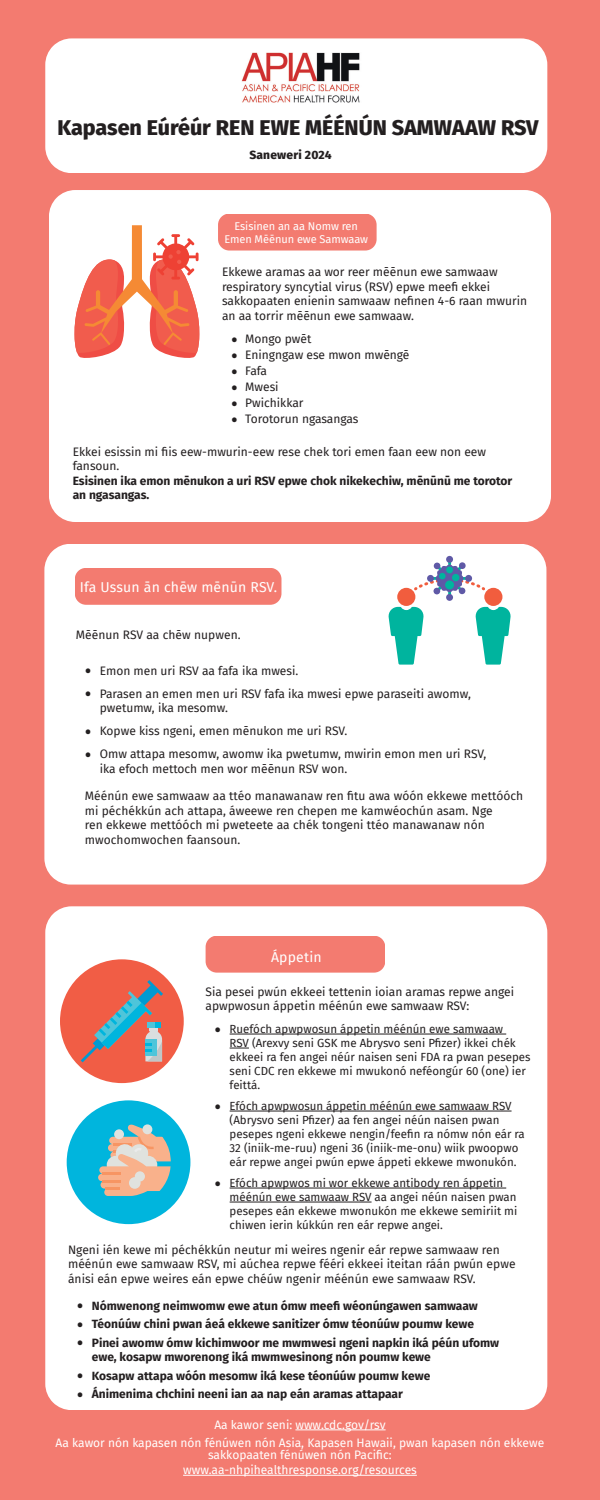
<style>
.page{position:relative;width:600px;height:1500px;background:#f37b70}
.page>*{position:absolute;margin:0;border:0;box-sizing:border-box;transform-origin:0 0}
.t1{font:800 21.5px "Fira Sans";color:#231f20}
.t2{font:14px "Fira Sans";letter-spacing:.015em;color:#fff}
.t3{font:12px/14.5px "Fira Sans";color:#231f20}
.t4{font:700 12px/14.5px "Fira Sans";color:#231f20}
.t5{font:12px/12px "Fira Sans";color:#fff;text-align:center}
.t6{font:800 12px "Fira Sans";letter-spacing:.015em;color:#231f20}
.t7{font:11.5px/14px "Fira Sans";color:#231f20}
.t8{font:11px/13.2px "Fira Sans";letter-spacing:-.005em;color:#fff;text-align:center}
.s1{font-size:20.5px}
.s2{font-weight:400;font-size:20.5px}
</style>
<div class="page">
<div style="left:45px;top:38px;width:502px;height:135px;background:#fff"></div>
<div style="left:49px;top:190px;width:502px;height:332px;background:#fff"></div>
<svg style="left:218px;top:214px;width:159px;height:37px"></svg>
<div style="left:44px;top:544px;width:502px;height:341px;background:#fff"></div>
<div style="left:45px;top:906px;width:502px;height:504px;background:#fff"></div>
<svg style="left:75px;top:568px;width:206px;height:37px"></svg>
<svg style="left:206px;top:936px;width:179px;height:37px"></svg>
<div style="left:67px;top:1100px;width:123px;height:124px;background:#00b5dd;border-radius:50%"></div>
<svg style="left:98px;top:1124px;width:73px;height:72px"></svg>
<div style="left:143px;top:1124px;width:9px;height:10px;background:#e0e2de;border-radius:50%"></div>
<div style="left:60px;top:959px;width:124px;height:124px;background:#f15d45;border-radius:50%"></div>
<svg style="left:81px;top:980px;width:82px;height:82px"></svg>
<img style="left:238px;top:40px;width:124px;height:72px">
<div style="left:397px;top:588px;width:18px;height:18px;background:#f15d3e;border-radius:50%"></div>
<svg style="left:388px;top:607px;width:36px;height:58px;background:#4ecbbb"></svg>
<div style="left:484px;top:588px;width:18px;height:18px;background:#f15d3e;border-radius:50%"></div>
<svg style="left:475px;top:607px;width:36px;height:58px;background:#4ecbbb"></svg>
<div style="left:446px;top:556px;width:7px;height:7px;background:#5f59a6;border-radius:50%"></div>
<div style="left:446px;top:594px;width:7px;height:7px;background:#5f59a6;border-radius:50%"></div>
<svg style="left:414px;top:560px;width:71px;height:37px;background:#d0cee0"></svg>
<div style="left:446px;top:567px;width:7px;height:6px;background:#00b49e;border-radius:50%"></div>
<div style="left:439px;top:573px;width:7px;height:6px;background:#00b49e;border-radius:50%"></div>
<div style="left:452px;top:574px;width:7px;height:7px;background:#00b49e;border-radius:50%"></div>
<div style="left:445px;top:580px;width:9px;height:9px;background:#00b49e;border-radius:50%"></div>
<svg style="left:73px;top:225px;width:128px;height:135px;background:#f7a696"></svg>
<hr style="left:230px;top:1034px;width:276px;height:1px;background:#231f20">
<svg style="left:230px;top:1048px;width:19px;height:1px"></svg>
<hr style="left:230px;top:1111px;width:282px;height:1px;background:#231f20">
<hr style="left:230px;top:1188px;width:276px;height:1px;background:#231f20">
<hr style="left:230px;top:1202px;width:142px;height:1px;background:#231f20">
<hr style="left:295px;top:1430px;width:91px;height:1px;background:#fff">
<hr style="left:183px;top:1475px;width:234px;height:1px;background:#fff">
<p class="t1" style="left:57px;top:109px;width:483px">Kapasen Eúréúr REN EWE MÉÉNÚN SAMWAAW RSV</p>
<p class="t6" style="left:249px;top:145px;width:84px">Saneweri 2024</p>
<p class="t8" style="left:224px;top:220px;width:145px">Esisinen an aa Nomw ren<br>Emen Mēēnun ewe Samwaaw</p>
<p class="t3" style="left:222px;top:265px;width:307px">Ekkewe aramas aa wor reer mēēnun ewe samwaaw respiratory syncytial virus (RSV) epwe meefi ekkei sakkopaaten enienin samwaaw nefinen 4-6 raan mwurin an aa torrir mēēnun ewe samwaaw.</p>
<p class="t3" style="left:231px;top:331px;width:82px"><span class="s1">•</span> Mongo pwēt</p>
<p class="t3" style="left:231px;top:347px;width:180px"><span class="s1">•</span> Eningngaw ese mwon mwēngē</p>
<p class="t3" style="left:231px;top:363px;width:37px"><span class="s1">•</span> Fafa</p>
<p class="t3" style="left:231px;top:379px;width:49px"><span class="s1">•</span> Mwesi</p>
<p class="t3" style="left:231px;top:395px;width:74px"><span class="s1">•</span> Pwichikkar</p>
<p class="t3" style="left:231px;top:411px;width:129px"><span class="s1">•</span> Torotorun ngasangas</p>
<p class="t3" style="left:73px;top:444px;width:415px">Ekkei esissin mi fiis eew-mwurin-eew rese chek tori emen faan eew non eew fansoun.</p>
<p class="t4" style="left:73px;top:472px;width:441px">Esisinen ika emon mēnukon a uri RSV epwe chok nikekechiw, mēnūnū me torotor an ngasangas.</p>
<p class="t2" style="left:80px;top:576px;width:199px">Ifa Ussun ān chēw mēnūn RSV.</p>
<p class="t3" style="left:76px;top:627px;width:166px">Mēēnun RSV aa chēw nupwen.</p>
<p class="t3" style="left:85px;top:663px;width:215px"><span class="s1">•</span> Emon men uri RSV aa fafa ika mwesi.</p>
<p class="t3" style="left:100px;top:686px;width:373px;text-indent:-15px"><span class="s1">•</span> Parasen an emen men uri RSV fafa ika mwesi epwe paraseiti awomw, pwetumw, ika mesomw.</p>
<p class="t3" style="left:85px;top:724px;width:264px"><span class="s1">•</span> Kopwe kiss ngeni, emen mēnukon me uri RSV.</p>
<p class="t3" style="left:100px;top:747px;width:388px;text-indent:-15px"><span class="s1">•</span> Omw attapa mesomw, awomw ika pwetumw, mwirin emon men uri RSV, ika efoch mettoch men wor mēēnun RSV won.</p>
<p class="t3" style="left:85px;top:789px;width:440px">Méénún ewe samwaaw aa ttéo manawanaw ren fitu awa wóón ekkewe mettóóch mi péchékkún ach attapa, áweewe ren chepen me kamwéochún asam. Nge<br>ren ekkewe mettóóch mi pweteete aa chék tongeni ttéo manawanaw nón mwochomwochen faansoun.</p>
<p class="t2" style="left:271px;top:946px;width:52px">Áppetin</p>
<p class="t3" style="left:206px;top:984px;width:310px">Sia pesei pwún ekkeei tettenin ioian aramas repwe angei apwpwosun áppetin méénún ewe samwaaw RSV:</p>
<p class="t7" style="left:230px;top:1022px;width:302px;text-indent:-15px"><span class="s1">•</span> Ruefóch apwpwosun áppetin méénún ewe samwaaw<br>RSV (Arexvy seni GSK me Abrysvo seni Pfizer) ikkei chék ekkeei ra fen angei néúr naisen seni FDA ra pwan pesepes seni CDC ren ekkewe mi mwukonó neféongúr 60 (one) ier feittá.</p>
<p class="t7" style="left:230px;top:1099px;width:297px;text-indent:-15px"><span class="s1">•</span> Efóch apwpwosun áppetin méénún ewe samwaaw RSV (Abrysvo seni Pfizer) aa fen angei néún naisen pwan pesepes ngeni ekkewe nengin/feefin ra nómw nón eár ra 32 (iniik-me-ruu) ngeni 36 (iniik-me-onu) wiik pwoopwo eár repwe angei pwún epwe áppeti ekkewe mwonukón.</p>
<p class="t7" style="left:230px;top:1176px;width:289px;text-indent:-15px"><span class="s1">•</span> Efóch apwpwos mi wor ekkewe antibody ren áppetin méénún ewe samwaaw RSV aa angei néún naisen pwan pesepes eán ekkewe mwonukón me ekkewe semiriit mi chiwen ierin kúkkún ren eár repwe angei.</p>
<p class="t3" style="left:68px;top:1242px;width:449px">Ngeni ién kewe mi péchékkún neutur mi weires ngenir eár repwe samwaaw ren méénún ewe samwaaw RSV, mi aúchea repwe fééri ekkeei iteitan ráán pwún epwe ánisi eán epwe weires eán epwe chéúw ngenir méénún ewe samwaaw RSV.</p>
<p class="t4" style="left:77px;top:1297px;width:403px"><span class="s2">•</span> Nómwenong neimwomw ewe atun ómw meefi wéonúngawen samwaaw</p>
<p class="t4" style="left:77px;top:1316px;width:399px"><span class="s2">•</span> Téonúúw chini pwan áeá ekkewe sanitizer ómw téonúúw poumw kewe</p>
<p class="t4" style="left:92px;top:1334px;width:409px;text-indent:-15px"><span class="s2">•</span> Pinei awomw ómw kichimwoor me mwmwesi ngeni napkin iká péún ufomw ewe, kosapw mworenong iká mwmwesinong nón poumw kewe</p>
<p class="t4" style="left:77px;top:1367px;width:355px"><span class="s2">•</span> Kosapw attapa wóón mesomw iká kese téonúúw poumw kewe</p>
<p class="t4" style="left:77px;top:1386px;width:328px"><span class="s2">•</span> Ánimenima chchini neeni ian aa nap eán aramas attapaar</p>
<p class="t5" style="left:214px;top:1418px;width:173px">Aa kawor seni: www.cdc.gov/rsv</p>
<p class="t5" style="left:56px;top:1436px;width:490px">Aa kawor nón kapasen nón fénúwen nón Asia, Kapasen Hawaii, pwan kapasen nón ekkewe sakkopaaten fénúwen nón Pacific:</p>
<p class="t5" style="left:183px;top:1464px;width:235px">www.aa-nhpihealthresponse.org/resources</p>
</div>
